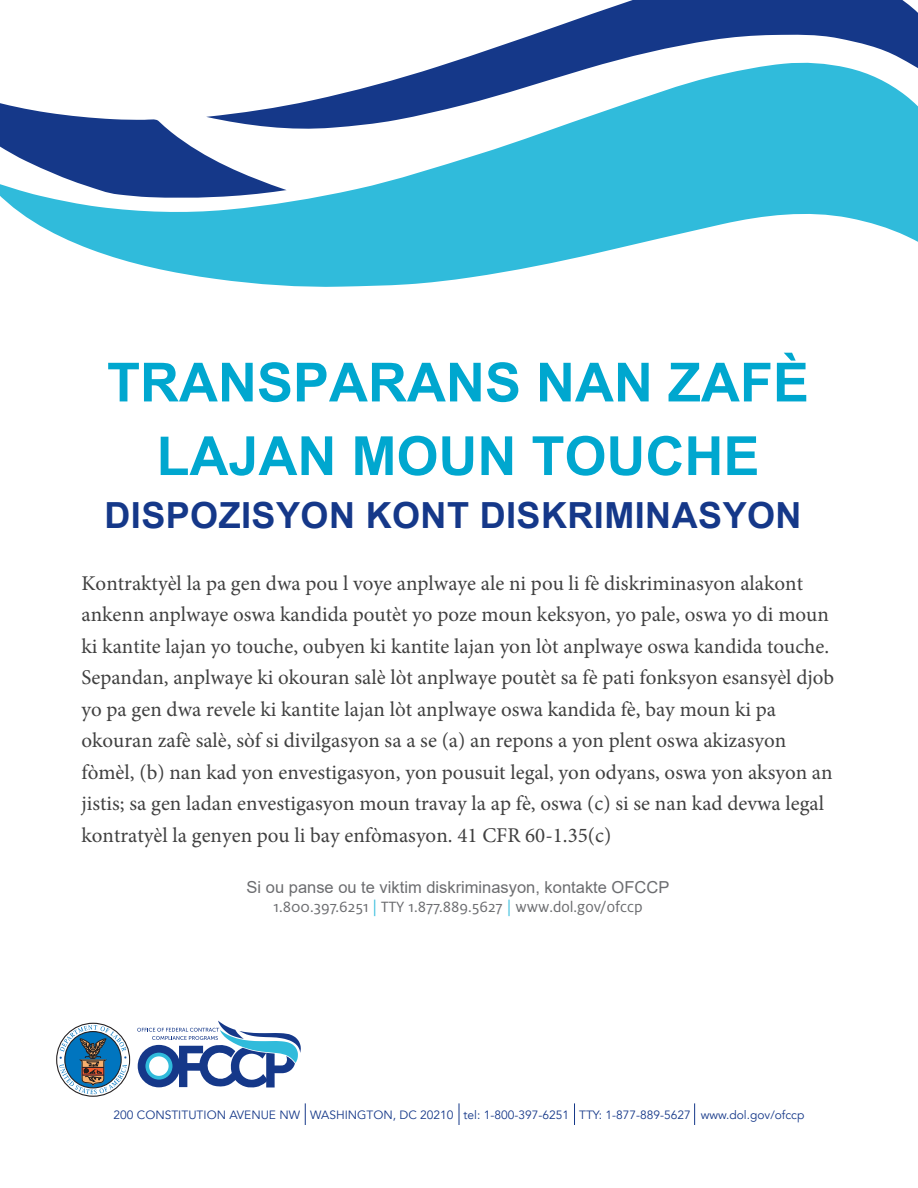
<style>
.page{position:relative;width:918px;height:1188px;background:#fff}
.page>*{position:absolute;margin:0;border:0;box-sizing:border-box;transform-origin:0 0}
.t1{font:700 54px/73.5px "Arial";color:#00a7cf;text-align:center}
.t2{font:700 36px "Arial";letter-spacing:.01em;color:#153889}
.t3{font:21px/31.5px "Minion Pro";color:#404040}
.t4{font:16.5px/19.2px "Milo OT";color:#6c6d70;text-align:center}
.t5{font:12px "Avenir";color:#153889}
.s1{font-family:"Arial"}
.s2{color:#30bbdb}
</style>
<div class="page">
<svg style="left:452px;top:0;width:466px;height:62px;fill:#153889"></svg>
<svg style="left:0;top:62px;width:918px;height:225px;fill:#30bbdb"></svg>
<svg style="left:137px;top:1021px;width:164px;height:67px"></svg>
<div style="left:56px;top:1023px;width:74px;height:74px;border:1px solid #231f20;border-radius:50%"></div>
<svg style="left:59px;top:1025px;width:68px;height:69px"></svg>
<svg style="left:459px;top:1103px;width:1px;height:22px"></svg>
<svg style="left:305px;top:1103px;width:1px;height:22px"></svg>
<svg style="left:574px;top:1103px;width:1px;height:22px"></svg>
<svg style="left:694px;top:1103px;width:1px;height:22px"></svg>
<p class="t1" style="left:107px;top:346px;width:703px">TRANSPARANS NAN ZAFÈ<br>LAJAN MOUN TOUCHE</p>
<p class="t2" style="left:104px;top:490px;width:699px">DISPOZISYON KONT DISKRIMINASYON</p>
<p class="t3" style="left:81px;top:567px;width:754px">Kontraktyèl la pa gen dwa pou l voye anplwaye ale ni pou li fè diskriminasyon alakont ankenn anplwaye oswa kandida poutèt yo poze moun keksyon, yo pale, oswa yo di moun ki kantite lajan yo touche, oubyen ki kantite lajan yon lòt anplwaye oswa kandida touche.<br>Sepandan, anplwaye ki okouran salè lòt anplwaye poutèt sa fè pati fonksyon esansyèl djob yo pa gen dwa revele ki kantite lajan lòt anplwaye oswa kandida fè, bay moun ki pa okouran zafè salè, sòf si divilgasyon sa a se (a) an repons a yon plent oswa akizasyon fòmèl, (b) nan kad yon envestigasyon, yon pousuit legal, yon odyans, oswa yon aksyon an jistis; sa gen ladan envestigasyon moun travay la ap fè, oswa (c) si se nan kad devwa legal kontratyèl la genyen pou li bay enfòmasyon. 41 CFR 60-1.35(c)</p>
<p class="t4" style="left:247px;top:879px;width:424px"><span class="s1">Si ou panse ou te viktim diskriminasyon, kontakte OFCCP<br></span>1.800.397.6251 <span class="s2">|</span> TTY 1.877.889.5627 <span class="s2">|</span> www.dol.gov/ofccp</p>
<p class="t5" style="left:114px;top:1108px;width:692px">200 CONSTITUTION AVENUE NW WASHINGTON, DC 20210 tel: 1-800-397-6251 TTY: 1-877-889-5627 www.dol.gov/ofccp</p>
</div>
